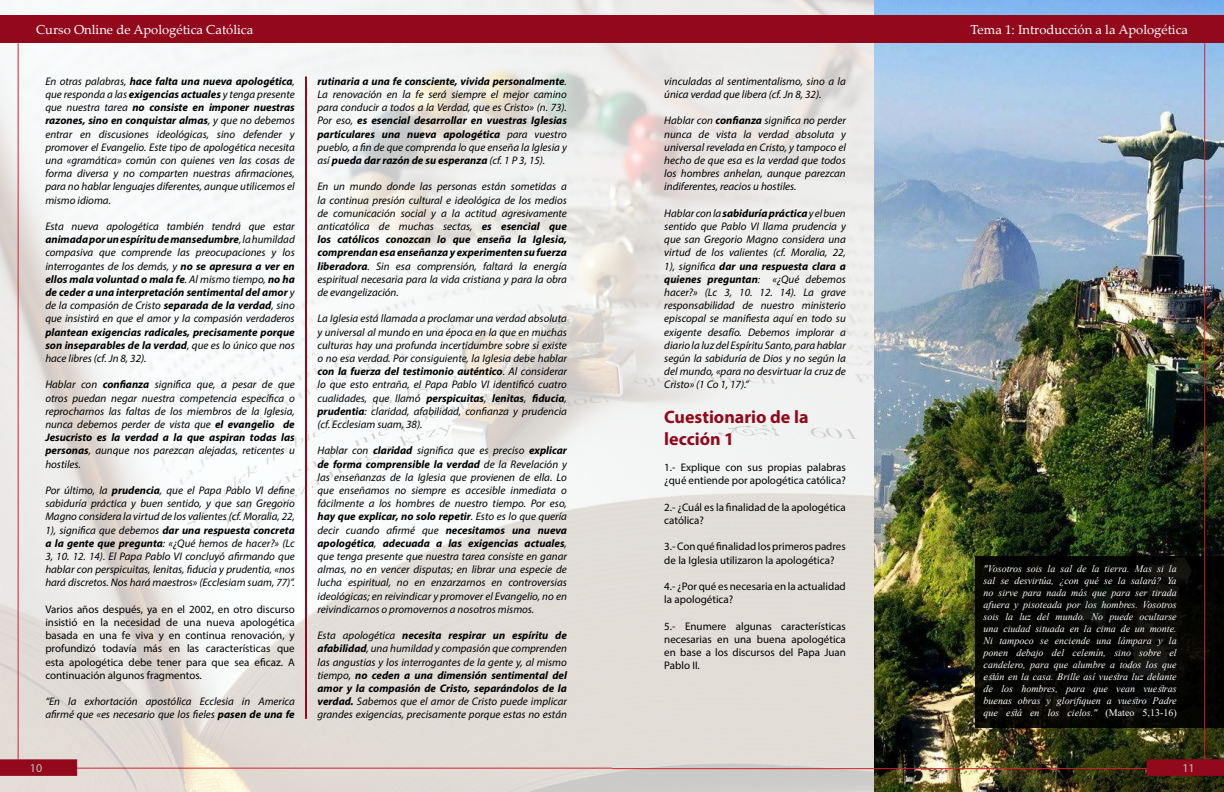
<style>
.page{position:relative;width:1224px;height:792px;background:#fff}
.page>*{position:absolute;margin:0;border:0;box-sizing:border-box;transform-origin:0 0}
.t1{font:700 18px/21.6px "Myriad Pro";color:#91091b}
.t2{font:13px "Palatino Linotype";color:#fff}
.t3{font:12px "Myriad Pro";color:#bebebe}
.t4{font:italic 11px/13.2px "Myriad Pro";color:#000;text-align:justify}
.t5{font:11px/13.2px "Myriad Pro";color:#000}
.t6{font:italic 700 11px/13.2px "Myriad Pro";color:#000;text-align:justify}
.t7{font:italic 10px/12px "Times New Roman";color:#fff;text-align:justify}
.s1{font-weight:700}
.s2{font-weight:400}
.s3{font-style:normal}
</style>
<div class="page">
<img style="left:0;top:0;width:874px;height:792px">
<img style="left:874px;top:0;width:350px;height:792px">
<div style="left:976px;top:556px;width:248px;height:172px;background:#000"></div>
<hr style="left:77px;top:768px;width:535px;height:1px;background:#d2232a">
<hr style="left:18px;top:43px;width:1px;height:716px;background:#d2232a">
<hr style="left:1204px;top:43px;width:1px;height:716px;background:#d2232a">
<hr style="left:612px;top:768px;width:612px;height:1px;background:#d2232a">
<svg style="left:1147px;top:759px;width:77px;height:17px"></svg>
<svg style="left:0;top:759px;width:77px;height:17px"></svg>
<div style="left:0;top:15px;width:612px;height:28px;background:#91091b"></div>
<div style="left:612px;top:15px;width:612px;height:28px;background:#91091b"></div>
<hr style="left:305px;top:77px;width:2px;height:642px;background:#91091b">
<p class="t2" style="left:36px;top:21px;width:219px">Curso Online de Apologética Católica</p>
<p class="t2" style="left:971px;top:21px;width:219px">Tema 1: Introducción a la Apologética</p>
<p class="t4" style="left:45px;top:74px;width:251px">En otras palabras, <span class="s1">hace falta una nueva apologética</span>, que responda a las <span class="s1">exigencias actuales</span> y tenga presente que nuestra tarea <span class="s1">no consiste en imponer nuestras razones, sino en conquistar almas</span>, y que no debemos entrar en discusiones ideológicas, sino defender y promover el Evangelio. Este tipo de apologética necesita una «gramática» común con quienes ven las cosas de forma diversa y no comparten nuestras afirmaciones, para no hablar lenguajes diferentes, aunque utilicemos el mismo idioma.</p>
<p class="t4" style="left:45px;top:220px;width:251px">Esta nueva apologética también tendrá que estar <span class="s1">animada por un espíritu de mansedumbre</span>, la humildad compasiva que comprende las preocupaciones y los interrogantes de los demás, y <span class="s1">no se apresura a ver en ellos mala voluntad o mala fe</span>. Al mismo tiempo, <span class="s1">no ha de ceder a una interpretación sentimental del amor</span> y de la compasión de Cristo <span class="s1">separada de la verdad</span>, sino que insistirá en que el amor y la compasión verdaderos</p>
<p class="t6" style="left:45px;top:325px;width:251px">plantean exigencias radicales, precisamente porque son inseparables de la verdad<span class="s2">, que es lo único que nos hace libres (cf. Jn 8, 32).</span></p>
<p class="t4" style="left:45px;top:378px;width:251px">Hablar con <span class="s1">confianza</span> significa que, a pesar de que otros puedan negar nuestra competencia específica o reprocharnos las faltas de los miembros de la Iglesia, nunca debemos perder de vista que <span class="s1">el evangelio de Jesucristo es la verdad a la que aspiran todas las personas</span>, aunque nos parezcan alejadas, reticentes u hostiles.</p>
<p class="t4" style="left:45px;top:484px;width:251px">Por último, la <span class="s1">prudencia</span>, que el Papa Pablo VI define sabiduría práctica y buen sentido, y que san Gregorio Magno considera la virtud de los valientes (cf. Moralia, 22, 1), significa que debemos <span class="s1">dar una respuesta concreta a la gente que pregunta</span>: «¿Qué hemos de hacer?» (Lc 3, 10. 12. 14). El Papa Pablo VI concluyó afirmando que hablar con perspicuitas, lenitas, fiducia y prudentia, «nos hará discretos. Nos hará maestros» (Ecclesiam suam, 77)”.</p>
<p class="t5" style="left:45px;top:602px;width:251px;text-align:justify">Varios años después, ya en el 2002, en otro discurso insistió en la necesidad de una nueva apologética basada en una fe viva y en continua renovación, y profundizó todavía más en las características que esta apologética debe tener para que sea eficaz. A continuación algunos fragmentos.</p>
<p class="t4" style="left:45px;top:695px;width:251px">“En la exhortación apostólica Ecclesia in America afirmé que «es necesario que los fieles <span class="s1">pasen de una fe</span></p>
<p class="t3" style="left:30px;top:760px;width:14px">10</p>
<p class="t4" style="left:317px;top:74px;width:251px"><span class="s1">rutinaria a una fe consciente, vivida personalmente</span>.<br>La renovación en la fe será siempre el mejor camino para conducir a todos a la Verdad, que es Cristo» (n. 73).<br>Por eso, <span class="s1">es esencial desarrollar en vuestras Iglesias particulares una nueva apologética</span> para vuestro pueblo, a fin de que comprenda lo que enseña la Iglesia y así <span class="s1">pueda dar razón de su esperanza</span> (cf. 1 P 3, 15).</p>
<p class="t4" style="left:317px;top:180px;width:251px">En un mundo donde las personas están sometidas a la continua presión cultural e ideológica de los medios de comunicación social y a la actitud agresivamente anticatólica de muchas sectas, <span class="s1">es esencial que los católicos conozcan lo que enseña la Iglesia, comprendan esa enseñanza y experimenten su fuerza liberadora</span>. Sin esa comprensión, faltará la energía espiritual necesaria para la vida cristiana y para la obra de evangelización.</p>
<p class="t4" style="left:317px;top:312px;width:251px">La Iglesia está llamada a proclamar una verdad absoluta y universal al mundo en una época en la que en muchas culturas hay una profunda incertidumbre sobre si existe o no esa verdad. Por consiguiente, la Iglesia debe hablar <span class="s1">con la fuerza del testimonio auténtico</span>. Al considerar lo que esto entraña, el Papa Pablo VI identificó cuatro cualidades, que llamó <span class="s1">perspicuitas</span>, <span class="s1">lenitas</span>, <span class="s1">fiducia</span>, <span class="s1">prudentia</span>: claridad, afabilidad, confianza y prudencia (cf. Ecclesiam suam, 38).</p>
<p class="t4" style="left:317px;top:444px;width:251px">Hablar con <span class="s1">claridad</span> significa que es preciso <span class="s1">explicar de forma comprensible la verdad</span> de la Revelación y las enseñanzas de la Iglesia que provienen de ella. Lo que enseñamos no siempre es accesible inmediata o fácilmente a los hombres de nuestro tiempo. Por eso, <span class="s1">hay que explicar, no solo repetir</span>. Esto es lo que quería decir cuando afirmé que <span class="s1">necesitamos una nueva apologética</span>, <span class="s1">adecuada a las exigencias actuales</span>, que tenga presente que nuestra tarea consiste en ganar almas, no en vencer disputas; en librar una especie de lucha espiritual, no en enzarzarnos en controversias ideológicas; en reivindicar y promover el Evangelio, no en reivindicarnos o promovernos a nosotros mismos.</p>
<p class="t4" style="left:317px;top:629px;width:251px">Esta apologética <span class="s1">necesita respirar un espíritu de afabilidad</span>, una humildad y compasión que comprenden las angustias y los interrogantes de la gente y, al mismo tiempo, <span class="s1">no ceden a una dimensión sentimental del amor y la compasión de Cristo, separándolos de la verdad.</span> Sabemos que el amor de Cristo puede implicar grandes exigencias, precisamente porque estas no están</p>
<p class="t4" style="left:664px;top:74px;width:183px">vinculadas al sentimentalismo, sino a la única verdad que libera (cf. Jn 8, 32).</p>
<p class="t4" style="left:664px;top:114px;width:183px">Hablar con <span class="s1">confianza</span> significa no perder nunca de vista la verdad absoluta y universal revelada en Cristo, y tampoco el hecho de que esa es la verdad que todos los hombres anhelan, aunque parezcan indiferentes, reacios u hostiles.</p>
<p class="t4" style="left:664px;top:206px;width:183px">Hablar con la <span class="s1">sabiduría práctica</span> y el buen sentido que Pablo VI llama prudencia y que san Gregorio Magno considera una virtud de los valientes (cf. Moralia, 22, 1), significa <span class="s1">dar una respuesta clara a quienes preguntan</span>: «¿Qué debemos hacer?» (Lc 3, 10. 12. 14). La grave responsabilidad de nuestro ministerio episcopal se manifiesta aquí en todo su exigente desafío. Debemos implorar a diario la luz del Espíritu Santo, para hablar según la sabiduría de Dios y no según la del mundo, «para no desvirtuar la cruz de Cristo» (1 Co 1, 17).”</p>
<h1 class="t1" style="left:664px;top:406px;width:146px">Cuestionario de la lección 1</h1>
<p class="t5" style="left:664px;top:461px;width:183px">1.- Explique con sus propias palabras ¿qué entiende por apologética católica?</p>
<p class="t5" style="left:664px;top:500px;width:183px">2.- ¿Cuál es la finalidad de la apologética católica?</p>
<p class="t5" style="left:664px;top:540px;width:183px">3.- Con qué finalidad los primeros padres de la Iglesia utilizaron la apologética?</p>
<p class="t5" style="left:664px;top:580px;width:183px">4.- ¿Por qué es necesaria en la actualidad la apologética?</p>
<p class="t5" style="left:664px;top:619px;width:183px;text-align:justify">5.- Enumere algunas características necesarias en una buena apologética en base a los discursos del Papa Juan Pablo II.</p>
<p class="t7" style="left:984px;top:563px;width:195px">"Vosotros sois la sal de la tierra. Mas si la sal se desvirtúa, ¿con qué se la salará? Ya no sirve para nada más que para ser tirada afuera y pisoteada por los hombres. Vosotros sois la luz del mundo. No puede ocultarse una ciudad situada en la cima de un monte.<br>Ni tampoco se enciende una lámpara y la ponen debajo del celemín, sino sobre el candelero, para que alumbre a todos los que están en la casa. Brille así vuestra luz delante de los hombres, para que vean vuestras buenas obras y glorifiquen a vuestro Padre que está en los cielos." <span class="s3">(Mateo 5,13-16)</span></p>
<p class="t3" style="left:1182px;top:760px;width:14px">11</p>
</div>
